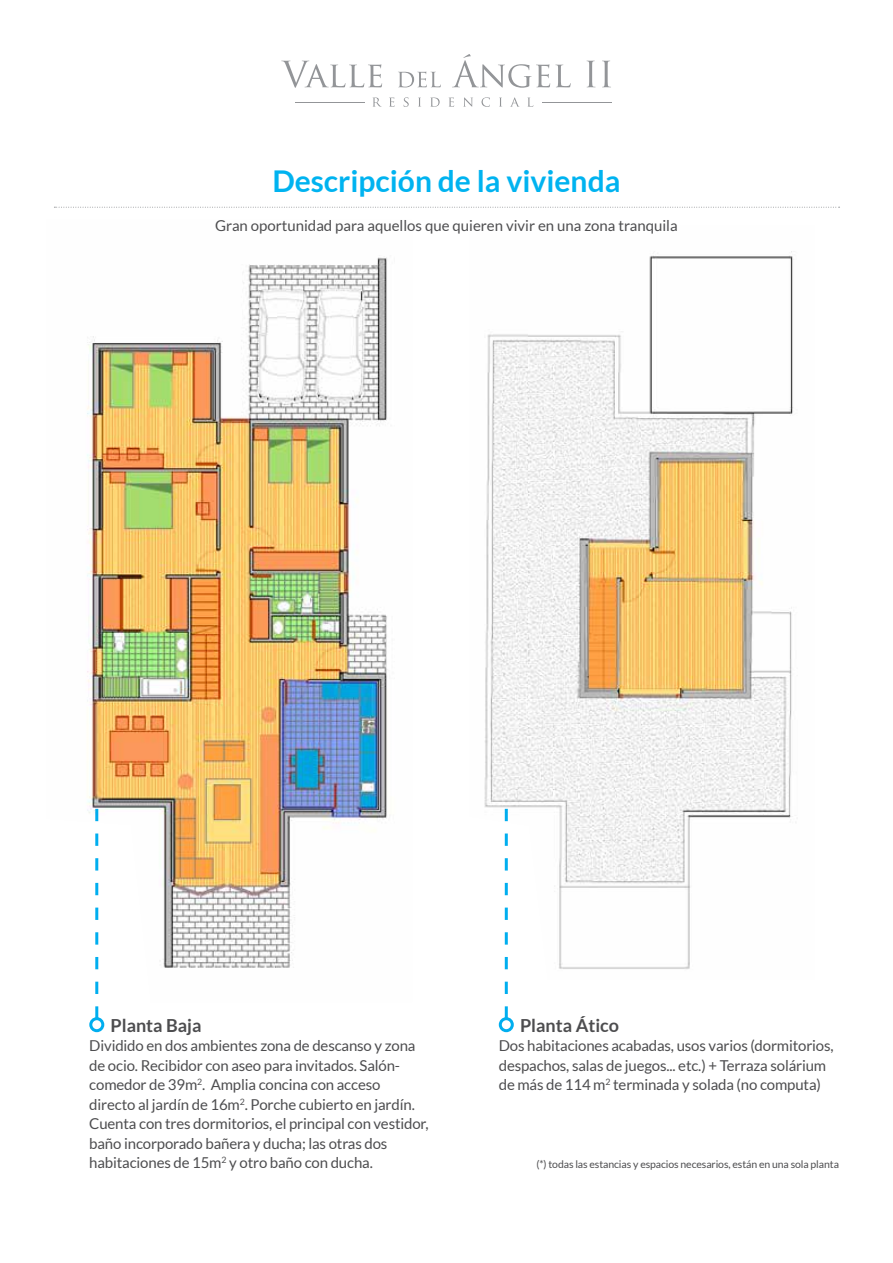
<style>
.page{position:relative;width:893px;height:1263px;background:#fff}
.page>*{position:absolute;margin:0;border:0;box-sizing:border-box;transform-origin:0 0}
.t1{font:700 30px "Lato";color:#00b3f0}
.t2{font:700 18px "Lato";color:#4d4d4f}
.t3{font:15px/19.5px "Lato";letter-spacing:-.01em;color:#4d4d4f}
.t4{font:10.5px "Lato";letter-spacing:-.01em;color:#4d4d4f}
</style>
<div class="page">
<img style="left:87px;top:257px;width:300px;height:737px">
<img style="left:484px;top:251px;width:310px;height:719px">
<svg style="left:54px;top:207px;width:786px;height:1px"></svg>
<svg style="left:505px;top:809px;width:3px;height:208px"></svg>
<div style="left:499px;top:1017px;width:15px;height:15px;border:3px solid #00aeef;border-radius:50%"></div>
<svg style="left:95px;top:809px;width:3px;height:208px"></svg>
<div style="left:89px;top:1017px;width:15px;height:15px;border:3px solid #00aeef;border-radius:50%"></div>
<svg style="left:281px;top:61px;width:101px;height:27px"></svg>
<svg style="left:398px;top:72px;width:43px;height:15px"></svg>
<svg style="left:452px;top:54px;width:119px;height:34px"></svg>
<svg style="left:587px;top:61px;width:9px;height:26px"></svg>
<svg style="left:602px;top:61px;width:9px;height:26px"></svg>
<svg style="left:373px;top:98px;width:9px;height:9px"></svg>
<svg style="left:389px;top:97px;width:6px;height:10px"></svg>
<svg style="left:404px;top:97px;width:5px;height:10px"></svg>
<svg style="left:418px;top:98px;width:3px;height:9px"></svg>
<svg style="left:430px;top:97px;width:10px;height:10px"></svg>
<svg style="left:448px;top:97px;width:6px;height:10px"></svg>
<svg style="left:463px;top:97px;width:10px;height:10px"></svg>
<svg style="left:481px;top:97px;width:9px;height:10px"></svg>
<svg style="left:499px;top:98px;width:3px;height:9px"></svg>
<svg style="left:510px;top:97px;width:10px;height:10px"></svg>
<svg style="left:527px;top:98px;width:6px;height:9px"></svg>
<hr style="left:295px;top:102px;width:69px;height:1px;background:#939598">
<hr style="left:542px;top:102px;width:70px;height:1px;background:#939598">
<h1 class="t1" style="left:272px;top:164px;width:350px">Descripción de la vivienda</h1>
<p class="t3" style="left:215px;top:216px;width:464px">Gran oportunidad para aquellos que quieren vivir en una zona tranquila</p>
<p class="t2" style="left:111px;top:1015px;width:93px">Planta Baja</p>
<p class="t3" style="left:89px;top:1036px;width:341px">Dividido en dos ambientes zona de descanso y zona de ocio. Recibidor con aseo para invitados. Salón&shy;comedor de 39m<sup>2</sup>. Amplia concina con acceso directo al jardín de 16m<sup>2</sup>. Porche cubierto en jardín.<br>Cuenta con tres dormitorios, el principal con vestidor, baño incorporado bañera y ducha; las otras dos habitaciones de 15m<sup>2</sup> y otro baño con ducha.</p>
<p class="t2" style="left:520px;top:1015px;width:101px">Planta Ático</p>
<p class="t3" style="left:499px;top:1036px;width:336px">Dos habitaciones acabadas, usos varios (dormitorios, despachos, salas de juegos... etc.) + Terraza solárium de más de 114 m<sup>2</sup> terminada y solada (no computa)</p>
<p class="t4" style="left:536px;top:1159px;width:304px">(*) todas las estancias y espacios necesarios, están en una sola planta</p>
</div>
